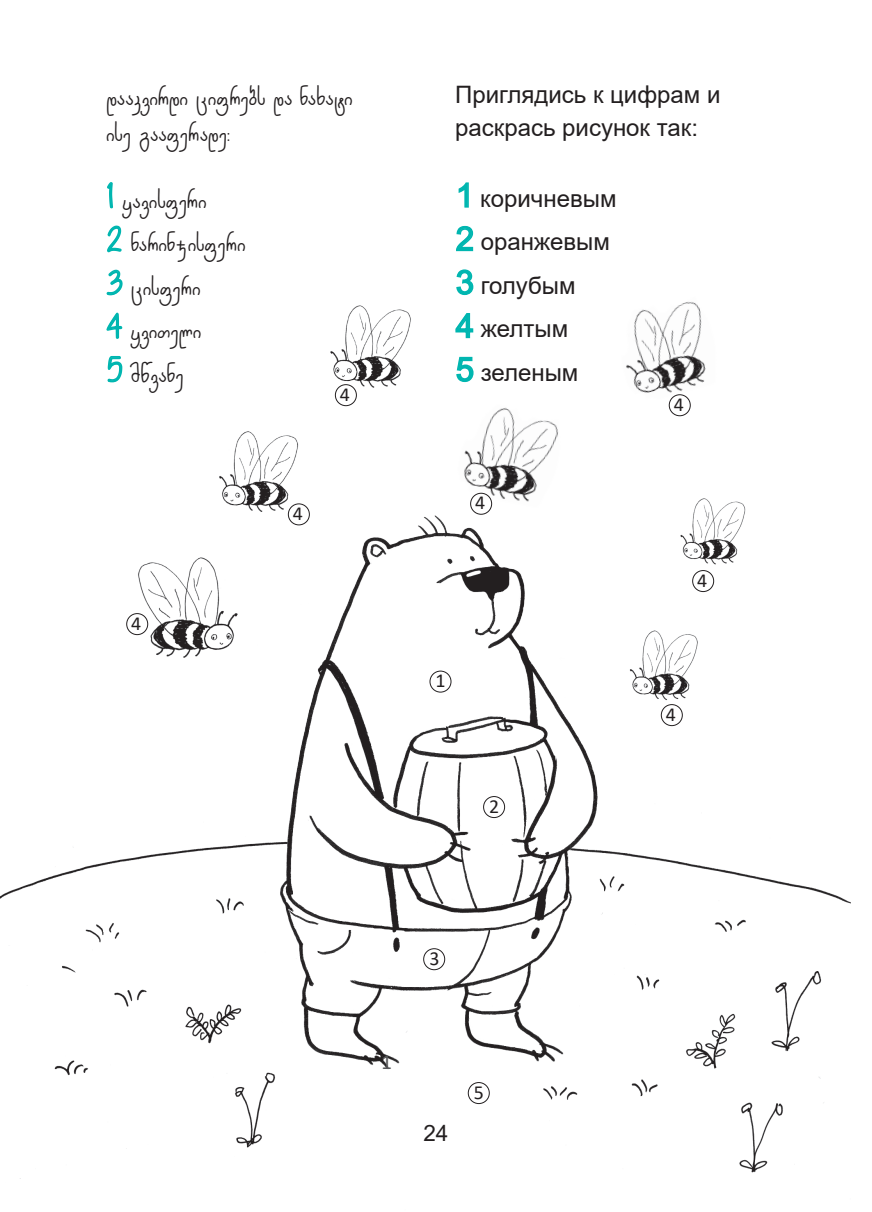
<style>
.page{position:relative;width:872px;height:1212px;background:#fff}
.page>*{position:absolute;margin:0;border:0;box-sizing:border-box;transform-origin:0 0}
.t1{font:27px/43.5px "Wimpy Kid";color:#231f20}
.t2{font:24px/43.5px "Arial";color:#231f20}
.t3{font:22.5px "Arial";color:#231f20}
.t4{font:21.6px "Calibri";color:#57585a}
.t5{font:19.95px "Calibri";color:#231f20}
.s1{font-size:33px;color:#00b6b0}
</style>
<div class="page">
<img style="left:0;top:515px;width:850px;height:664px">
<img style="left:211px;top:431px;width:99px;height:89px">
<img style="left:123px;top:551px;width:125px;height:117px">
<img style="left:330px;top:305px;width:81px;height:90px">
<img style="left:446px;top:407px;width:129px;height:111px">
<img style="left:622px;top:626px;width:86px;height:80px">
<img style="left:626px;top:302px;width:80px;height:112px">
<img style="left:674px;top:498px;width:80px;height:72px">
<div style="left:288px;top:503px;width:22px;height:22px;border:1px solid #231f20;border-radius:50%"></div>
<div style="left:126px;top:613px;width:22px;height:22px;border:1px solid #231f20;border-radius:50%"></div>
<div style="left:335px;top:384px;width:22px;height:22px;border:1px solid #231f20;border-radius:50%"></div>
<div style="left:470px;top:493px;width:22px;height:22px;border:1px solid #231f20;border-radius:50%"></div>
<div style="left:669px;top:394px;width:21px;height:22px;border:1px solid #231f20;border-radius:50%"></div>
<div style="left:692px;top:570px;width:22px;height:22px;border:1px solid #231f20;border-radius:50%"></div>
<div style="left:661px;top:704px;width:21px;height:22px;border:1px solid #231f20;border-radius:50%"></div>
<div style="left:429px;top:671px;width:22px;height:21px;border:1px solid #231f20;border-radius:50%"></div>
<div style="left:483px;top:796px;width:22px;height:22px;border:1px solid #231f20;border-radius:50%"></div>
<div style="left:423px;top:948px;width:22px;height:22px;border:1px solid #231f20;border-radius:50%"></div>
<div style="left:468px;top:1082px;width:21px;height:22px;border:1px solid #231f20;border-radius:50%"></div>
<svg style="left:107px;top:182px;width:6px;height:27px"></svg>
<svg style="left:107px;top:225px;width:15px;height:28px"></svg>
<svg style="left:106px;top:269px;width:17px;height:27px"></svg>
<svg style="left:106px;top:312px;width:17px;height:27px"></svg>
<svg style="left:107px;top:356px;width:16px;height:27px"></svg>
<svg style="left:458px;top:182px;width:11px;height:26px"></svg>
<svg style="left:456px;top:225px;width:18px;height:27px"></svg>
<svg style="left:456px;top:269px;width:18px;height:27px"></svg>
<svg style="left:455px;top:313px;width:19px;height:26px"></svg>
<svg style="left:456px;top:356px;width:18px;height:27px"></svg>
<p class="t1" style="left:106px;top:83px;width:248px;line-height:36px">DAAKVIRDI CIFREBS DA NAXATI<br>ISE GAAFERADE:</p>
<p class="t1" style="left:106px;top:182px;width:141px"><span class="s1">1</span> YAVISFERI<br><span class="s1">2</span> NARINJISFERI<br><span class="s1">3</span> CISFERI<br><span class="s1">4</span> YVITELI<br><span class="s1">5</span> MWVANE</p>
<p class="t5" style="left:340px;top:380px;width:12px">4</p>
<p class="t5" style="left:131px;top:609px;width:12px">4</p>
<p class="t5" style="left:293px;top:499px;width:12px">4</p>
<p class="t2" style="left:455px;top:77px;width:267px;line-height:33px">Приглядись к цифрам и раскрась рисунок так:</p>
<p class="t2" style="left:456px;top:177px;width:162px"><span class="s1">1</span> коричневым<br><span class="s1">2</span> оранжевым<br><span class="s1">3</span> голубым<br><span class="s1">4</span> желтым<br><span class="s1">5</span> зеленым</p>
<p class="t5" style="left:475px;top:489px;width:12px">4</p>
<p class="t5" style="left:674px;top:390px;width:12px">4</p>
<p class="t5" style="left:697px;top:566px;width:12px">4</p>
<p class="t5" style="left:435px;top:667px;width:12px">1</p>
<p class="t5" style="left:489px;top:793px;width:12px">2</p>
<p class="t5" style="left:666px;top:700px;width:12px">4</p>
<p class="t5" style="left:429px;top:945px;width:12px">3</p>
<p class="t4" style="left:381px;top:1047px;width:12px">1</p>
<p class="t3" style="left:423px;top:1118px;width:27px">24</p>
<p class="t5" style="left:474px;top:1079px;width:12px">5</p>
</div>
